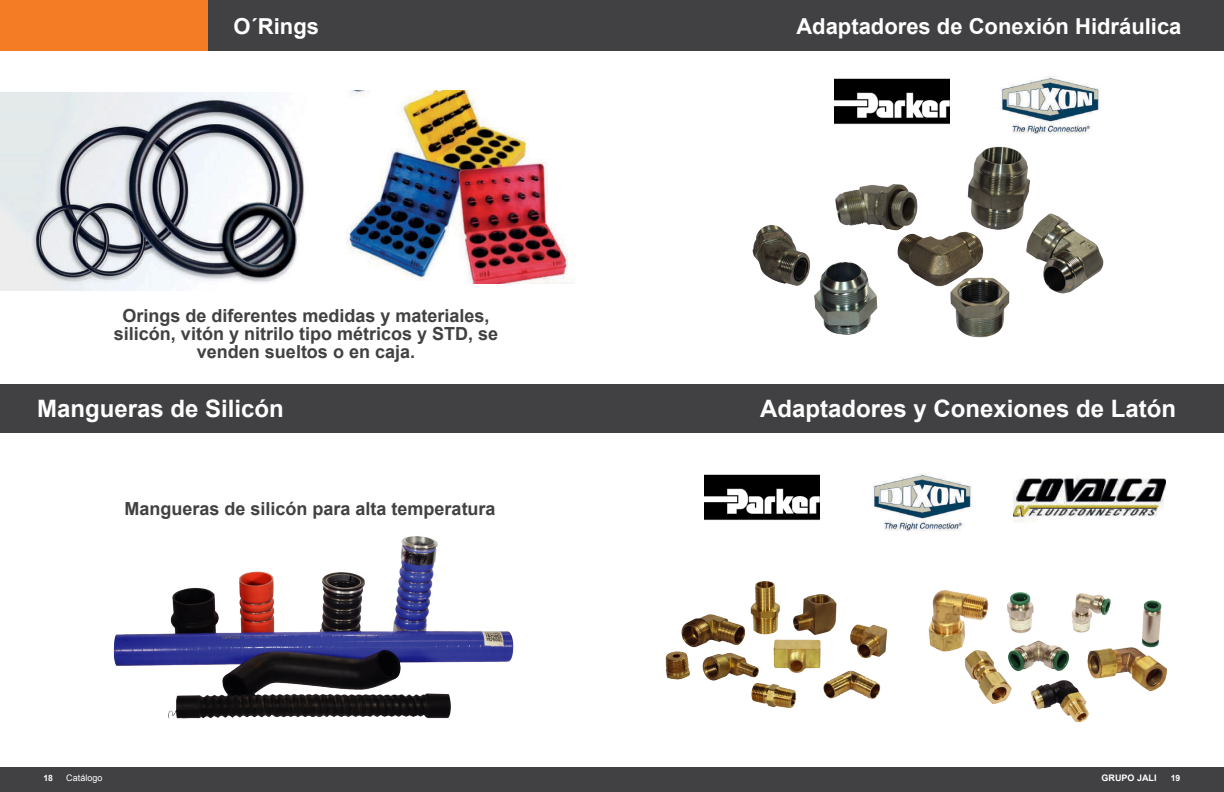
<style>
.page{position:relative;width:1224px;height:792px;background:#fff}
.page>*{position:absolute;margin:0;border:0;box-sizing:border-box;transform-origin:0 0}
.t1{font:700 24px "Arial";color:#fff}
.t2{font:700 22px "Arial";color:#fff}
.t3{font:700 18px/18px "Arial";color:#414042;text-align:center}
.t4{font:700 9px "Arial";color:#fff}
.t5{font:9px "Arial";color:#fff}
.t6{font:700 8.6px "Arial";color:#fff}
</style>
<div class="page">
<div style="left:0;top:767px;width:1224px;height:25px;background:#414042"></div>
<div style="left:0;top:0;width:209px;height:50px;background:#f47c24"></div>
<div style="left:0;top:384px;width:612px;height:48px;background:#414042"></div>
<div style="left:209px;top:0;width:1015px;height:50px;background:#414042"></div>
<img style="left:0;top:93px;width:305px;height:197px">
<img style="left:347px;top:91px;width:226px;height:192px">
<div style="left:612px;top:384px;width:612px;height:48px;background:#414042"></div>
<img style="left:835px;top:78px;width:115px;height:34px">
<img style="left:113px;top:536px;width:401px;height:183px">
<img style="left:928px;top:590px;width:240px;height:133px">
<img style="left:665px;top:581px;width:223px;height:128px">
<img style="left:752px;top:112px;width:352px;height:226px">
<img style="left:1014px;top:478px;width:151px;height:44px">
<img style="left:705px;top:474px;width:115px;height:46px">
<img style="left:873px;top:473px;width:99px;height:58px">
<img style="left:981px;top:76px;width:123px;height:62px">
<h1 class="t1" style="left:244px;top:8px;width:87px">Aceites</h1>
<p class="t2" style="left:234px;top:12px;width:87px">O´Rings</p>
<p class="t2" style="left:796px;top:12px;width:387px">Adaptadores de Conexión Hidráulica</p>
<p class="t3" style="left:114px;top:307px;width:386px">Orings de diferentes medidas y materiales, silicón, vitón y nitrilo tipo métricos y STD, se venden sueltos o en caja.</p>
<h1 class="t1" style="left:37px;top:393px;width:248px">Mangueras de Silicón</h1>
<p class="t3" style="left:125px;top:500px;width:373px">Mangueras de silicón para alta temperatura</p>
<h1 class="t1" style="left:760px;top:393px;width:418px">Adaptadores y Conexiones de Latón</h1>
<p class="t6" style="left:44px;top:772px;width:11px">18</p>
<p class="t5" style="left:66px;top:772px;width:38px">Catálogo</p>
<p class="t4" style="left:1102px;top:772px;width:57px">GRUPO JALI</p>
<p class="t6" style="left:1171px;top:772px;width:11px">19</p>
</div>
